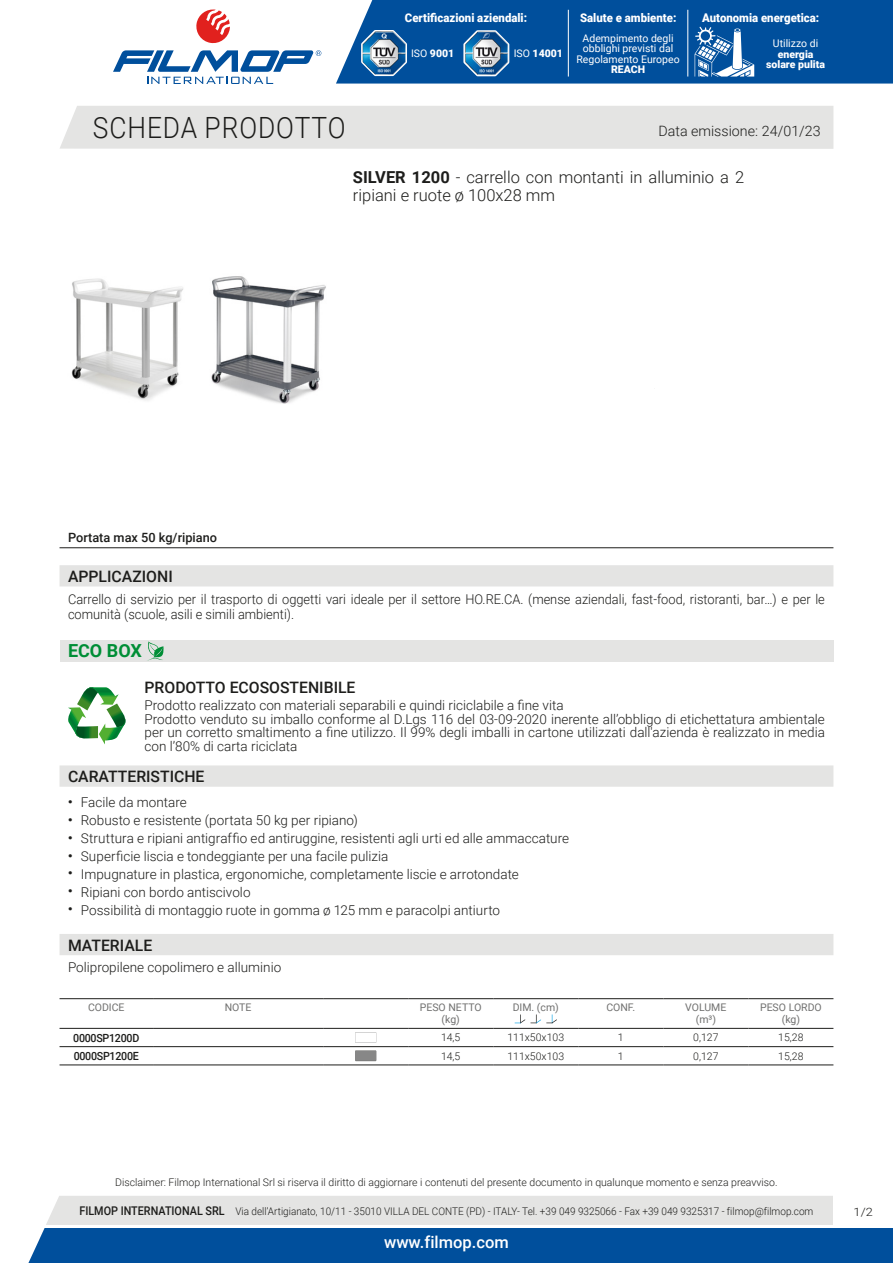
<style>
.page{position:relative;width:893px;height:1263px;background:#fff}
.page>*{position:absolute;margin:0;border:0;box-sizing:border-box;transform-origin:0 0}
.t1{font:300 29.25px "Roboto";letter-spacing:.035em;color:#1d1d1b;scale:.9 1}
.t2{font:700 18px "Roboto";color:#008e36}
.t3{font:300 16.5px/18px "Roboto";color:#1d1d1b}
.t4{font:500 16.5px "Roboto";color:#fff}
.t5{font:500 15.75px "Roboto";color:#1d1d1b}
.t6{font:300 14.25px "Roboto";color:#1d1d1b}
.t7{font:300 13.5px/13.5px "Roboto";color:#1d1d1b}
.t8{font:300 13.5px/15px "Roboto";color:#1d1d1b;scale:.95 1}
.t9{font:500 12.75px "Roboto";color:#1d1d1b}
.t10{font:900 12px "Roboto";color:#fff;scale:.95 1}
.t11{font:300 11.55px "Roboto";color:#1d1d1b;scale:1.11 1}
.t12{font:500 11.25px "Roboto";letter-spacing:-.025em;color:#1d1d1b;scale:.95 1}
.t13{font:300 10.5px "Roboto";color:#1d1d1b}
.t14{font:300 10.5px "Roboto";color:#1d1d1b;scale:.95 1}
.t15{font:10.5px/10.5px "Roboto";color:#fff;text-align:center}
.t16{font:10.5px/12px "Roboto";color:#70706f;text-align:center}
.t17{font:900 10.5px/10.5px "Roboto";color:#fff;text-align:center}
.s1{font-weight:400}
.s2{font-weight:700}
.s3{font-weight:500;font-size:12px}
</style>
<div class="page">
<svg style="left:28px;top:1196px;width:865px;height:67px;background:#6793bc"></svg>
<div style="left:60px;top:106px;width:773px;height:43px;background:#e4e4e3"></div>
<svg style="left:196px;top:10px;width:34px;height:34px"></svg>
<svg style="left:113px;top:50px;width:208px;height:34px"></svg>
<div style="left:336px;top:0;width:557px;height:84px;background:#004f9c"></div>
<svg style="left:462px;top:28px;width:49px;height:50px"></svg>
<img style="left:465px;top:32px;width:43px;height:43px">
<svg style="left:360px;top:28px;width:48px;height:49px"></svg>
<img style="left:362px;top:31px;width:44px;height:44px">
<hr style="left:568px;top:10px;width:1px;height:67px;background:#fff">
<hr style="left:688px;top:10px;width:1px;height:67px;background:#fff">
<svg style="left:695px;top:27px;width:59px;height:50px"></svg>
<img style="left:71px;top:278px;width:112px;height:123px">
<img style="left:211px;top:276px;width:115px;height:128px">
<hr style="left:60px;top:547px;width:773px;height:1px;background:#1d1d1b">
<div style="left:60px;top:565px;width:773px;height:21px;background:#e4e4e3"></div>
<div style="left:60px;top:640px;width:773px;height:21px;background:#e4e4e3"></div>
<svg style="left:148px;top:641px;width:16px;height:19px"></svg>
<svg style="left:68px;top:687px;width:58px;height:57px"></svg>
<div style="left:60px;top:765px;width:773px;height:22px;background:#e4e4e3"></div>
<div style="left:60px;top:934px;width:773px;height:21px;background:#e4e4e3"></div>
<hr style="left:60px;top:998px;width:93px;height:1px;background:#1d1d1b">
<hr style="left:60px;top:1028px;width:93px;height:1px;background:#1d1d1b">
<hr style="left:153px;top:998px;width:170px;height:1px;background:#1d1d1b">
<hr style="left:153px;top:1028px;width:170px;height:1px;background:#1d1d1b">
<hr style="left:323px;top:998px;width:85px;height:1px;background:#1d1d1b">
<hr style="left:323px;top:1028px;width:85px;height:1px;background:#1d1d1b">
<hr style="left:408px;top:998px;width:85px;height:1px;background:#1d1d1b">
<hr style="left:408px;top:1028px;width:85px;height:1px;background:#1d1d1b">
<hr style="left:493px;top:998px;width:85px;height:1px;background:#1d1d1b">
<hr style="left:493px;top:1028px;width:85px;height:1px;background:#1d1d1b">
<hr style="left:578px;top:998px;width:85px;height:1px;background:#1d1d1b">
<hr style="left:578px;top:1028px;width:85px;height:1px;background:#1d1d1b">
<hr style="left:663px;top:998px;width:85px;height:1px;background:#1d1d1b">
<hr style="left:663px;top:1028px;width:85px;height:1px;background:#1d1d1b">
<hr style="left:748px;top:998px;width:85px;height:1px;background:#1d1d1b">
<hr style="left:748px;top:1028px;width:85px;height:1px;background:#1d1d1b">
<hr style="left:60px;top:1046px;width:93px;height:1px;background:#1d1d1b">
<hr style="left:60px;top:1065px;width:93px;height:1px;background:#1d1d1b">
<hr style="left:153px;top:1046px;width:170px;height:1px;background:#1d1d1b">
<hr style="left:153px;top:1065px;width:170px;height:1px;background:#1d1d1b">
<hr style="left:323px;top:1046px;width:85px;height:1px;background:#1d1d1b">
<hr style="left:323px;top:1065px;width:85px;height:1px;background:#1d1d1b">
<hr style="left:408px;top:1046px;width:85px;height:1px;background:#1d1d1b">
<hr style="left:408px;top:1065px;width:85px;height:1px;background:#1d1d1b">
<hr style="left:493px;top:1046px;width:85px;height:1px;background:#1d1d1b">
<hr style="left:493px;top:1065px;width:85px;height:1px;background:#1d1d1b">
<hr style="left:578px;top:1046px;width:85px;height:1px;background:#1d1d1b">
<hr style="left:578px;top:1065px;width:85px;height:1px;background:#1d1d1b">
<hr style="left:663px;top:1046px;width:85px;height:1px;background:#1d1d1b">
<hr style="left:663px;top:1065px;width:85px;height:1px;background:#1d1d1b">
<hr style="left:748px;top:1046px;width:85px;height:1px;background:#1d1d1b">
<hr style="left:748px;top:1065px;width:85px;height:1px;background:#1d1d1b">
<svg style="left:515px;top:1014px;width:42px;height:10px"></svg>
<svg style="left:355px;top:1032px;width:21px;height:11px"></svg>
<svg style="left:355px;top:1050px;width:21px;height:11px"></svg>
<hr style="left:45px;top:1225px;width:848px;height:2px;background:#fff">
<div style="left:833px;top:1196px;width:60px;height:31px;background:#fff"></div>
<p class="t10" style="left:405px;top:9px;width:130px">Certificazioni aziendali:</p>
<p class="t17" style="left:411px;top:48px;width:45px"><span class="s1">ISO</span> 9001</p>
<p class="t17" style="left:514px;top:48px;width:51px"><span class="s1">ISO</span> 14001</p>
<p class="t10" style="left:580px;top:9px;width:103px">Salute e ambiente:</p>
<p class="t15" style="left:576px;top:32px;width:105px">Adempimento degli obblighi previsti dal<br>Regolamento Europeo</p>
<p class="t17" style="left:611px;top:64px;width:36px">REACH</p>
<p class="t10" style="left:702px;top:9px;width:125px">Autonomia energetica:</p>
<p class="t15" style="left:773px;top:38px;width:47px">Utilizzo di</p>
<p class="t17" style="left:766px;top:48px;width:60px">energia solare pulita</p>
<h1 class="t1" style="left:93px;top:107px;width:282px">SCHEDA PRODOTTO</h1>
<p class="t6" style="left:658px;top:121px;width:164px">Data emissione: 24/01/23</p>
<p class="t3" style="left:353px;top:167px;width:393px"><span class="s2">SILVER 1200</span> - carrello con montanti in alluminio a 2 ripiani e ruote ø 100x28 mm</p>
<p class="t9" style="left:68px;top:528px;width:151px">Portata max 50 kg/ripiano</p>
<p class="t5" style="left:68px;top:566px;width:106px">APPLICAZIONI</p>
<p class="t8" style="left:68px;top:591px;width:798px">Carrello di servizio per il trasporto di oggetti vari ideale per il settore HO.RE.CA. (mense aziendali, fast-food, ristoranti, bar…) e per le comunità (scuole, asili e simili ambienti).</p>
<h2 class="t2" style="left:68px;top:638px;width:75px">ECO BOX</h2>
<p class="t5" style="left:145px;top:676px;width:212px">PRODOTTO ECOSOSTENIBILE</p>
<p class="t7" style="left:145px;top:698px;width:682px">Prodotto realizzato con materiali separabili e quindi riciclabile a fine vita<br>Prodotto venduto su imballo conforme al D.Lgs 116 del 03-09-2020 inerente all’obbligo di etichettatura ambientale per un corretto smaltimento a fine utilizzo. Il 99% degli imballi in cartone utilizzati dall'azienda è realizzato in media con l’80% di carta riciclata</p>
<p class="t5" style="left:68px;top:766px;width:138px">CARATTERISTICHE</p>
<p class="t7" style="left:68px;top:795px;width:120px"><sup>•</sup> Facile da montare</p>
<p class="t7" style="left:68px;top:813px;width:291px"><sup>•</sup> Robusto e resistente (portata 50 kg per ripiano)</p>
<p class="t7" style="left:68px;top:831px;width:503px"><sup>•</sup> Struttura e ripiani antigraffio ed antiruggine, resistenti agli urti ed alle ammaccature</p>
<p class="t7" style="left:68px;top:849px;width:322px"><sup>•</sup> Superficie liscia e tondeggiante per una facile pulizia</p>
<p class="t7" style="left:68px;top:867px;width:452px"><sup>•</sup> Impugnature in plastica, ergonomiche, completamente liscie e arrotondate</p>
<p class="t7" style="left:68px;top:885px;width:184px"><sup>•</sup> Ripiani con bordo antiscivolo</p>
<p class="t7" style="left:68px;top:903px;width:433px"><sup>•</sup> Possibilità di montaggio ruote in gomma ø 125 mm e paracolpi antiurto</p>
<p class="t5" style="left:68px;top:934px;width:86px">MATERIALE</p>
<p class="t7" style="left:68px;top:960px;width:215px">Polipropilene copolimero e alluminio</p>
<p class="t16" style="left:88px;top:1001px;width:38px">CODICE</p>
<p class="t16" style="left:225px;top:1001px;width:28px">NOTE</p>
<p class="t16" style="left:420px;top:1001px;width:63px">PESO NETTO (kg)</p>
<p class="t16" style="left:513px;top:1001px;width:48px">DIM. (cm)</p>
<p class="t16" style="left:606px;top:1001px;width:30px">CONF.</p>
<p class="t16" style="left:685px;top:1001px;width:43px">VOLUME (m³)</p>
<p class="t16" style="left:760px;top:1001px;width:63px">PESO LORDO (kg)</p>
<p class="t12" style="left:73px;top:1029px;width:71px">0000SP1200D</p>
<p class="t13" style="left:441px;top:1030px;width:21px">14,5</p>
<p class="t13" style="left:507px;top:1030px;width:58px">111x50x103</p>
<p class="t13" style="left:618px;top:1030px;width:7px">1</p>
<p class="t13" style="left:693px;top:1030px;width:27px">0,127</p>
<p class="t13" style="left:778px;top:1030px;width:27px">15,28</p>
<p class="t12" style="left:74px;top:1048px;width:70px">0000SP1200E</p>
<p class="t13" style="left:441px;top:1048px;width:21px">14,5</p>
<p class="t13" style="left:507px;top:1048px;width:58px">111x50x103</p>
<p class="t13" style="left:618px;top:1048px;width:7px">1</p>
<p class="t13" style="left:693px;top:1048px;width:27px">0,127</p>
<p class="t13" style="left:778px;top:1048px;width:27px">15,28</p>
<p class="t13" style="left:115px;top:1175px;width:664px">Disclaimer: Filmop International Srl si riserva il diritto di aggiornare i contenuti del presente documento in qualunque momento e senza preavviso.</p>
<p class="t14" style="left:79px;top:1204px;width:774px"><span class="s3">FILMOP INTERNATIONAL SRL</span> Via dell’Artigianato, 10/11 - 35010 VILLA DEL CONTE (PD) - ITALY- Tel. +39 049 9325066 - Fax +39 049 9325317 - filmop@filmop.com</p>
<p class="t4" style="left:384px;top:1230px;width:126px">www.filmop.com</p>
<p class="t11" style="left:854px;top:1204px;width:19px">1/2</p>
</div>
